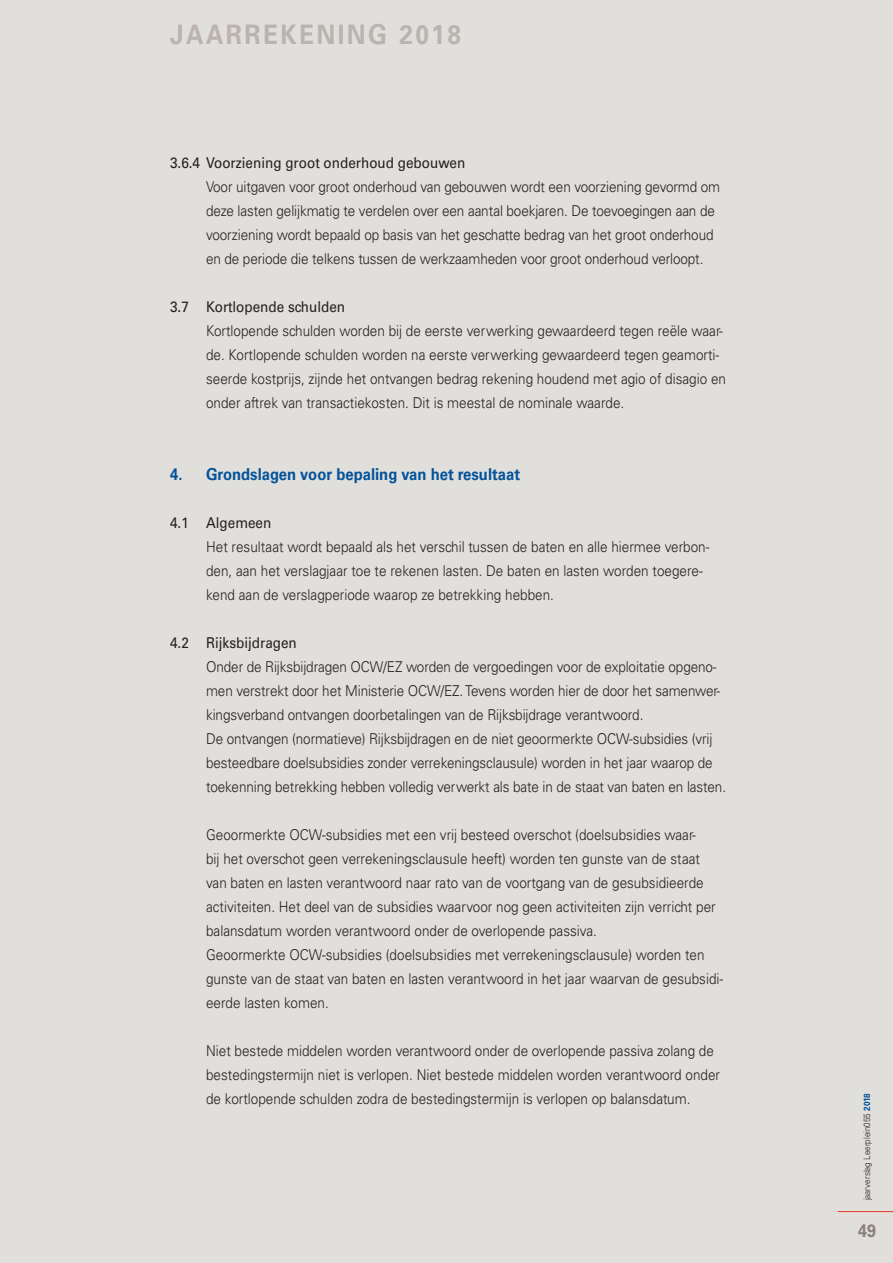
<style>
.page{position:relative;width:893px;height:1263px;background:#e1dfdb}
.page>*{position:absolute;margin:0;border:0;box-sizing:border-box;transform-origin:0 0}
.t1{font:700 27px "Univers LT";letter-spacing:.1em;color:#bbb3b0;scale:.9 1}
.t2{font:700 18px "Univers CE";color:#8c807c;scale:.9 1}
.t3{font:700 16.5px "Univers CE";color:#04539b;scale:.9 1}
.t4{font:300 15px/24px "Univers";color:#231f20;scale:.9 1}
.t5{font:500 15px "Univers CE";color:#231f20;scale:.9 1}
.t6{font:300 9px "Univers";color:#231f20;scale:.9 1}
.s1{font-family:"Univers CE";font-weight:700;color:#04539b}
</style>
<div class="page">
<hr style="left:838px;top:1211px;width:55px;height:1px;background:#ea3a27">
<h1 class="t1" style="left:170px;top:18px;width:325px">JAARREKENING 2018</h1>
<p class="t5" style="left:170px;top:154px;width:330px">3.6.4 Voorziening groot onderhoud gebouwen</p>
<p class="t4" style="left:206px;top:175px;width:573px">Voor uitgaven voor groot onderhoud van gebouwen wordt een voorziening gevormd om deze lasten gelijkmatig te verdelen over een aantal boekjaren. De toevoegingen aan de voorziening wordt bepaald op basis van het geschatte bedrag van het groot onderhoud en de periode die telkens tussen de werkzaamheden voor groot onderhoud verloopt.</p>
<p class="t5" style="left:170px;top:298px;width:196px">3.7 Kortlopende schulden</p>
<p class="t4" style="left:206px;top:319px;width:579px">Kortlopende schulden worden bij de eerste verwerking gewaardeerd tegen reële waar&shy;de. Kortlopende schulden worden na eerste verwerking gewaardeerd tegen geamorti&shy;seerde kostprijs, zijnde het ontvangen bedrag rekening houdend met agio of disagio en onder aftrek van transactiekosten. Dit is meestal de nominale waarde.</p>
<p class="t3" style="left:170px;top:464px;width:390px">4. Grondslagen voor bepaling van het resultaat</p>
<p class="t5" style="left:170px;top:514px;width:114px">4.1 Algemeen</p>
<p class="t4" style="left:206px;top:535px;width:561px">Het resultaat wordt bepaald als het verschil tussen de baten en alle hiermee verbon&shy;den, aan het verslagjaar toe te rekenen lasten. De baten en lasten worden toegere&shy;kend aan de verslagperiode waarop ze betrekking hebben.</p>
<p class="t5" style="left:170px;top:634px;width:142px">4.2 Rijksbijdragen</p>
<p class="t4" style="left:206px;top:655px;width:579px">Onder de Rijksbijdragen OCW/EZ worden de vergoedingen voor de exploitatie opgeno&shy;men verstrekt door het Ministerie OCW/EZ. Tevens worden hier de door het samenwer&shy;kingsverband ontvangen doorbetalingen van de Rijksbijdrage verantwoord.<br>De ontvangen (normatieve) Rijksbijdragen en de niet geoormerkte OCW-subsidies (vrij besteedbare doelsubsidies zonder verrekeningsclausule) worden in het jaar waarop de toekenning betrekking hebben volledig verwerkt als bate in de staat van baten en lasten.</p>
<p class="t4" style="left:206px;top:823px;width:576px">Geoormerkte OCW-subsidies met een vrij besteed overschot (doelsubsidies waar-<br>bij het overschot geen verrekeningsclausule heeft) worden ten gunste van de staat van baten en lasten verantwoord naar rato van de voortgang van de gesubsidieerde activiteiten. Het deel van de subsidies waarvoor nog geen activiteiten zijn verricht per balansdatum worden verantwoord onder de overlopende passiva.<br>Geoormerkte OCW-subsidies (doelsubsidies met verrekeningsclausule) worden ten gunste van de staat van baten en lasten verantwoord in het jaar waarvan de gesubsidi&shy;eerde lasten komen.</p>
<p class="t4" style="left:206px;top:1039px;width:572px">Niet bestede middelen worden verantwoord onder de overlopende passiva zolang de bestedingstermijn niet is verlopen. Niet bestede middelen worden verantwoord onder de kortlopende schulden zodra de bestedingstermijn is verlopen op balansdatum.</p>
<p class="t6" style="left:862px;top:1200px;width:120px;rotate:-90deg">jaarverslag Leerplein055 <span class="s1">2018</span></p>
<p class="t2" style="left:858px;top:1220px;width:22px">49</p>
</div>
